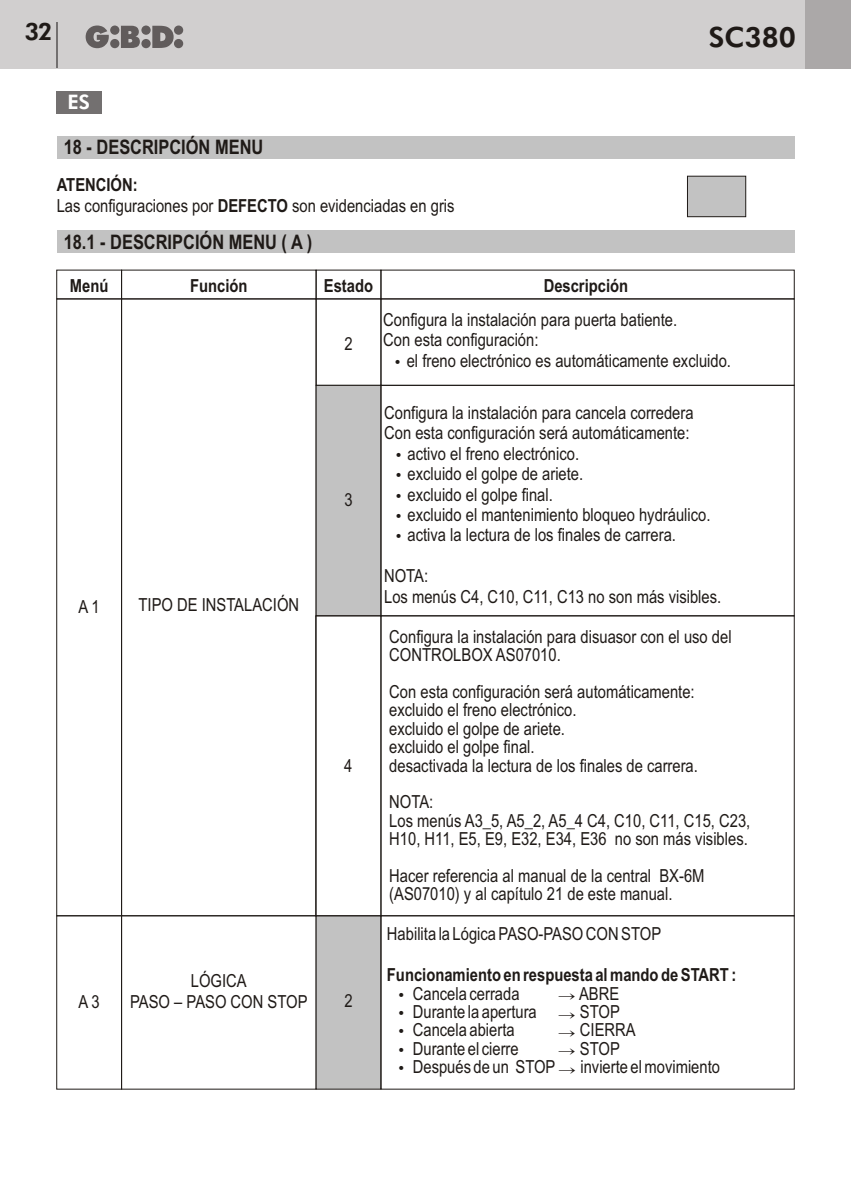
<style>
.page{position:relative;width:851px;height:1191px;background:#fff}
.page>*{position:absolute;margin:0;border:0;box-sizing:border-box;transform-origin:0 0}
.t1{font:800 28px "Futura BT";color:#1f1a17}
.t2{font:800 24px "Futura BT";color:#1f1a17}
.t3{font:700 20px "Arial Narrow";color:#1f1a17}
.t4{font:800 20px "Futura BT";color:#fff}
.t5{font:18px/18.4px "Arial Narrow";color:#1f1a17}
.t6{font:700 18px "Arial Narrow";color:#1f1a17}
.t7{font:14px/20.4px "Wingdings";color:#1f1a17;text-align:justify}
.s1{font-weight:700}
.s2{font-family:"Batang"}
</style>
<div class="page">
<div style="left:0;top:0;width:850px;height:68px;background:#d1cfcf"></div>
<div style="left:805px;top:0;width:45px;height:68px;background:#aba8a8"></div>
<svg style="left:86px;top:26px;width:97px;height:22px"></svg>
<hr style="left:56px;top:23px;width:2px;height:45px;background:#737070">
<hr style="left:850px;top:0;width:1px;height:68px;background:#aba8a8">
<div style="left:57px;top:91px;width:45px;height:22px;background:#737070"></div>
<div style="left:57px;top:136px;width:737px;height:23px;background:#c2c2c2"></div>
<svg style="left:687px;top:176px;width:59px;height:41px;background:#b7b7b7"></svg>
<div style="left:57px;top:230px;width:737px;height:22px;background:#c2c2c2"></div>
<div style="left:56px;top:270px;width:66px;height:29px;border:1px solid #1f1a17"></div>
<div style="left:380px;top:270px;width:414px;height:29px;border:1px solid #1f1a17"></div>
<div style="left:316px;top:270px;width:65px;height:29px;border:1px solid #1f1a17"></div>
<div style="left:56px;top:299px;width:66px;height:617px;border:1px solid #1f1a17"></div>
<div style="left:316px;top:299px;width:65px;height:86px;border:1px solid #1f1a17"></div>
<div style="left:121px;top:270px;width:195px;height:29px;border:1px solid #1f1a17"></div>
<div style="left:315px;top:385px;width:65px;height:230px;background:#c2c2c2"></div>
<div style="left:380px;top:385px;width:414px;height:231px;border:1px solid #1f1a17"></div>
<div style="left:56px;top:915px;width:66px;height:174px;border:1px solid #1f1a17"></div>
<div style="left:121px;top:915px;width:195px;height:174px;border:1px solid #1f1a17"></div>
<div style="left:315px;top:916px;width:65px;height:173px;background:#c2c2c2"></div>
<div style="left:315px;top:615px;width:66px;height:301px;border:1px solid #1f1a17"></div>
<div style="left:380px;top:615px;width:414px;height:301px;border:1px solid #1f1a17"></div>
<h2 class="t2" style="left:24px;top:22px;width:29px">32</h2>
<h1 class="t1" style="left:708px;top:26px;width:89px">SC380</h1>
<p class="t4" style="left:67px;top:94px;width:24px">ES</p>
<p class="t3" style="left:64px;top:139px;width:201px">18 - DESCRIPCIÓN MENU</p>
<p class="t5" style="left:57px;top:176px;width:399px;line-height:20.6px"><span class="s1">ATENCIÓN:<br></span>Las configuraciones por <span class="s1">DEFECTO</span> son evidenciadas en gris</p>
<p class="t3" style="left:64px;top:234px;width:250px">18.1 - DESCRIPCIÓN MENU ( A )</p>
<p class="t6" style="left:70px;top:279px;width:40px">Menú</p>
<p class="t6" style="left:190px;top:279px;width:59px">Función</p>
<p class="t6" style="left:543px;top:279px;width:86px">Descripción</p>
<p class="t6" style="left:324px;top:279px;width:51px">Estado</p>
<p class="t5" style="left:78px;top:599px;width:23px">A 1</p>
<p class="t5" style="left:138px;top:597px;width:162px">TIPO DE INSTALACIÓN</p>
<p class="t5" style="left:78px;top:994px;width:23px">A 3</p>
<p class="t5" style="left:130px;top:972px;width:179px;line-height:20.4px;text-align:center">LÓGICA<br>PASO – PASO CON STOP</p>
<p class="t5" style="left:344px;top:336px;width:10px">2</p>
<p class="t5" style="left:344px;top:492px;width:10px">3</p>
<p class="t5" style="left:344px;top:758px;width:10px">4</p>
<p class="t5" style="left:344px;top:993px;width:10px">2</p>
<p class="t5" style="left:383px;top:311px;width:295px;line-height:20.4px">Configura la instalación para puerta batiente.<br>Con esta configuración:</p>
<p class="t5" style="left:394px;top:353px;width:338px">•el freno electrónico es automáticamente excluido.</p>
<p class="t5" style="left:384px;top:404px;width:311px;line-height:20.4px">Configura la instalación para cancela corredera<br>Con esta configuración será automáticamente:</p>
<p class="t7" style="left:395px;top:445px;width:43px">• • •</p>
<p class="t5" style="left:407px;top:446px;width:173px">activo el freno electrónico.</p>
<p class="t5" style="left:407px;top:466px;width:177px">excluido el golpe de ariete.</p>
<p class="t5" style="left:407px;top:487px;width:147px">excluido el golpe final.</p>
<p class="t5" style="left:407px;top:506px;width:304px;line-height:20.4px">excluido el mantenimiento bloqueo hydráulico. activa la lectura de los finales de carrera.</p>
<p class="t5" style="left:384px;top:567px;width:338px;line-height:20.4px">NOTA:<br>Los menús C4, C10, C11, C13 no son más visibles.</p>
<p class="t7" style="left:395px;top:507px;width:43px">•</p>
<p class="t7" style="left:395px;top:527px;width:43px">•</p>
<p class="t5" style="left:389px;top:629px;width:344px">Configura la instalación para disuasor con el uso del<br>CONTROLBOX AS07010.</p>
<p class="t5" style="left:389px;top:684px;width:310px">Con esta configuración será automáticamente: excluido el freno electrónico.<br>excluido el golpe de ariete.<br>excluido el golpe final.<br>desactivada la lectura de los finales de carrera.</p>
<p class="t5" style="left:389px;top:794px;width:362px">NOTA:<br>Los menús A3_5, A5_2, A5_4 C4, C10, C11, C15, C23,<br>H10, H11, E5, E9, E32, E34, E36 no son más visibles.</p>
<p class="t5" style="left:389px;top:867px;width:317px">Hacer referencia al manual de la central BX-6M (AS07010) y al capítulo 21 de este manual.</p>
<p class="t5" style="left:387px;top:926px;width:276px">Habilita la Lógica PASO-PASO CON STOP</p>
<p class="t6" style="left:387px;top:968px;width:351px">Funcionamientoen respuesta al mando de START :</p>
<p class="t5" style="left:413px;top:986px;width:108px">Cancela cerrada</p>
<p class="t5" style="left:557px;top:986px;width:63px"><span class="s2">→</span> ABRE</p>
<p class="t7" style="left:398px;top:1022px;width:43px">•</p>
<p class="t5" style="left:413px;top:1004px;width:208px">Durante la apertura <span class="s2">→</span> STOP</p>
<p class="t5" style="left:413px;top:1022px;width:103px">Cancela abierta</p>
<p class="t5" style="left:557px;top:1022px;width:79px"><span class="s2">→</span> CIERRA</p>
<p class="t7" style="left:398px;top:1040px;width:43px">•</p>
<p class="t7" style="left:398px;top:1059px;width:43px">•</p>
<p class="t5" style="left:413px;top:1041px;width:308px;text-indent:145px"><span class="s2">→</span> STOP<br>Después de un STOP <span class="s2">→</span> invierte el movimiento</p>
<p class="t5" style="left:413px;top:1041px;width:107px">Durante el cierre</p>
</div>
